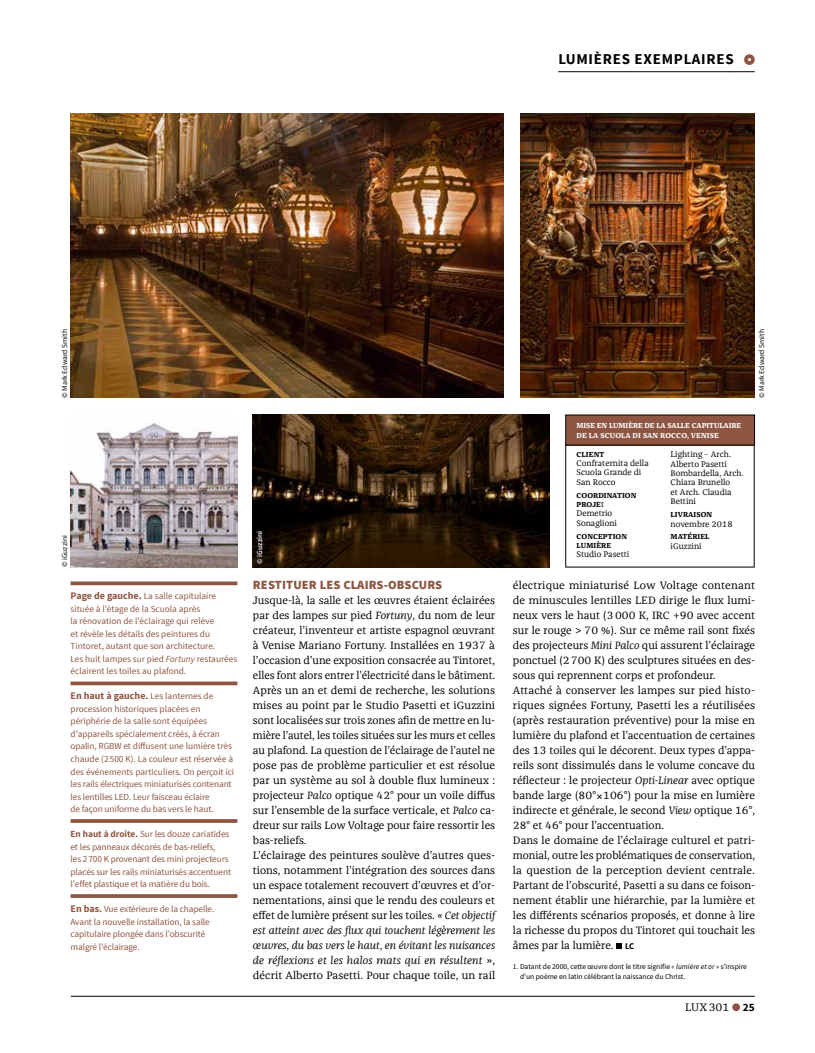
<style>
.page{position:relative;width:815px;height:1053px;background:#fff}
.page>*{position:absolute;margin:0;border:0;box-sizing:border-box;transform-origin:0 0}
.t1{font:700 15px "Source Sans Pro";letter-spacing:.05em;color:#000}
.t2{font:900 12.5px "Source Sans Pro";letter-spacing:.01em;color:#8e5642}
.t3{font:11.25px "Franziska Offc";color:#000}
.t4{font:11px/15px "Franziska Offc";color:#000}
.t5{font:700 10px "Source Sans Pro";color:#8e5642}
.t6{font:9.25px/12.5px "Source Sans Pro";letter-spacing:-.01em;color:#8e5642}
.t7{font:8.5px/9.4px "Franziska Offc";color:#000}
.t8{font:7.5px/10px "Source Sans Pro";color:#000}
.t9{font:700 7.5px/9.4px "Franziska Offc";letter-spacing:-.01em;color:#fff}
.t10{font:700 7.5px/9.4px "Franziska Offc";letter-spacing:.01em;color:#000}
.t11{font:600 7.5px "Source Sans Pro";color:#fff}
.s1{font-weight:700;font-size:10px}
.s2{font-style:italic}
.s3{font-weight:400;font-size:9.25px}
.s4{font-weight:700}
.s5{font-weight:400;font-size:8.5px}
.s6{font-weight:500;font-size:11.25px}
.s7{font-family:"Source Sans Pro";font-weight:700;font-size:8.75px}
.s8{font-family:"Source Sans Pro";font-weight:700}
</style>
<div class="page">
<div style="left:732px;top:1003px;width:8px;height:8px;background:#8e5642;border-radius:50%"></div>
<hr style="left:71px;top:995px;width:684px;height:1px;background:#000">
<div style="left:566px;top:415px;width:189px;height:30px;background:#8e5642"></div>
<hr style="left:558px;top:71px;width:176px;height:1px;background:#000">
<svg style="left:733px;top:71px;width:22px;height:1px"></svg>
<div style="left:744px;top:54px;width:11px;height:11px;border:4px solid #8e5642;border-radius:50%"></div>
<img style="left:71px;top:423px;width:166px;height:144px">
<img style="left:253px;top:415px;width:297px;height:152px">
<img style="left:521px;top:113px;width:234px;height:284px">
<img style="left:71px;top:113px;width:432px;height:284px">
<svg style="left:616px;top:943px;width:6px;height:6px"></svg>
<svg style="left:71px;top:581px;width:166px;height:4px"></svg>
<svg style="left:71px;top:681px;width:166px;height:4px"></svg>
<hr style="left:71px;top:819px;width:166px;height:3px;background:#8e5642">
<hr style="left:71px;top:894px;width:166px;height:3px;background:#8e5642">
<h1 class="t1" style="left:558px;top:50px;width:177px">LUMIÈRES EXEMPLAIRES</h1>
<p class="t8" style="left:60px;top:397px;width:70px;rotate:-90deg">© Mark Edward Smith</p>
<p class="t8" style="left:60px;top:567px;width:33px;rotate:-90deg">© iGuzzini</p>
<p class="t6" style="left:71px;top:590px;width:168px"><span class="s1">Page de gauche.</span> La salle capitulaire située à l’étage de la Scuola après<br>la rénovation de l’éclairage qui relève<br>et révèle les détails des peintures du Tintoret, autant que son architecture.<br>Les huit lampes sur pied <span class="s2">Fortuny</span> restaurées éclairent les toiles au plafond.</p>
<p class="t5" style="left:71px;top:689px;width:144px">En haut à gauche. <span class="s3">Les lanternes de</span></p>
<p class="t6" style="left:71px;top:702px;width:165px">procession historiques placées en périphérie de la salle sont équipées d’appareils spécialement créés, à écran opalin, RGBW et diffusent une lumière très chaude (2 500 K). La couleur est réservée à des événements particuliers. On perçoit ici les rails électriques miniaturisés contenant les lentilles LED. Leur faisceau éclaire<br>de façon uniforme du bas vers le haut.</p>
<p class="t6" style="left:71px;top:827px;width:162px"><span class="s4">En haut à droite.</span> Sur les douze cariatides et les panneaux décorés de bas-reliefs,<br>les 2700 K provenant des mini projecteurs placés sur les rails miniaturisés accentuent l’effet plastique et la matière du bois.</p>
<p class="t6" style="left:71px;top:902px;width:145px"><span class="s1">En bas.</span> Vue extérieure de la chapelle.<br>Avant la nouvelle installation, la salle capitulaire plongée dans l’obscurité malgré l’éclairage.</p>
<p class="t11" style="left:255px;top:563px;width:34px;rotate:-90deg">© iGuzzini</p>
<p class="t2" style="left:253px;top:576px;width:191px">RESTITUER LES CLAIRS-OBSCURS</p>
<p class="t4" style="left:253px;top:593px;width:244px">Jusque-là, la salle et les œuvres étaient éclairées par des lampes sur pied <span class="s2">Fortuny</span>, du nom de leur créateur, l’inventeur et artiste espagnol œuvrant à Venise Mariano Fortuny. Installées en 1937 à l’occasion d’une exposition consacrée au Tintoret, elles font alors entrer l’électricité dans le bâtiment.<br>Après un an et demi de recherche, les solutions mises au point par le Studio Pasetti et iGuzzini sont localisées sur trois zones afin de mettre en lu&shy;mière l’autel, les toiles situées sur les murs et celles au plafond. La question de l’éclairage de l’autel ne pose pas de problème particulier et est résolue par un système au sol à double flux lumineux : projecteur <span class="s2">Palco</span> optique 42° pour un voile diffus sur l’ensemble de la surface verticale, et <span class="s2">Palco</span> ca&shy;dreur sur rails Low Voltage pour faire ressortir les bas-reliefs.<br>L’éclairage des peintures soulève d’autres ques&shy;tions, notamment l’intégration des sources dans un espace totalement recouvert d’œuvres et d’or&shy;nementations, ainsi que le rendu des couleurs et effet de lumière présent sur les toiles. <span class="s2">« Cet objectif est atteint avec des flux qui touchent légèrement les œuvres, du bas vers le haut, en évitant les nuisances de réflexions et les halos mats qui en résultent</span> », décrit Alberto Pasetti. Pour chaque toile, un rail</p>
<p class="t9" style="left:577px;top:421px;width:166px">MISE EN LUMIÈRE DE LA SALLE CAPITULAIRE<br>DE LA SCUOLA DI SAN ROCCO, VENISE</p>
<p class="t10" style="left:577px;top:449px;width:29px">CLIENT</p>
<p class="t7" style="left:577px;top:458px;width:74px">Confraternita della<br>Scuola Grande di<br>San Rocco</p>
<p class="t10" style="left:577px;top:490px;width:61px">COORDINATION<br>PROJE<span class="s5">t</span></p>
<p class="t7" style="left:577px;top:509px;width:42px">Demetrio<br>Sonaglioni</p>
<p class="t10" style="left:577px;top:531px;width:52px">CONCEPTION<br>LUMIÈRE</p>
<p class="t7" style="left:577px;top:550px;width:54px">Studio Pasetti</p>
<p class="t7" style="left:671px;top:450px;width:75px">Lighting – Arch.<br>Alberto Pasetti<br>Bombardella, Arch.<br>Chiara Brunello<br>et Arch. Claudia<br>Bettini</p>
<p class="t10" style="left:671px;top:510px;width:43px">LIVRAISON</p>
<p class="t7" style="left:671px;top:519px;width:63px">novembre 2018</p>
<p class="t10" style="left:671px;top:532px;width:40px">MATÉRIEL</p>
<p class="t7" style="left:671px;top:541px;width:33px">iGuzzini</p>
<p class="t8" style="left:757px;top:397px;width:70px;rotate:-90deg">© Mark Edward Smith</p>
<p class="t4" style="left:513px;top:578px;width:244px">électrique miniaturisé Low Voltage contenant de minuscules lentilles LED dirige le flux lumi&shy;neux vers le haut (3000 K, IRC +90 avec accent sur le rouge &gt; 70 %). Sur ce même rail sont fixés des projecteurs <span class="s2">Mini Palco</span> qui assurent l’éclairage ponctuel (2700 K) des sculptures situées en des&shy;sous qui reprennent corps et profondeur.<br>Attaché à conserver les lampes sur pied histo&shy;riques signées Fortuny, Pasetti les a réutilisées (après restauration préventive) pour la mise en lumière du plafond et l’accentuation de certaines des 13 toiles qui le décorent. Deux types d’appa&shy;reils sont dissimulés dans le volume concave du réflecteur : le projecteur <span class="s2">Opti-Linear</span> avec optique bande large (80°<span class="s6">×</span>106°) pour la mise en lumière indirecte et générale, le second <span class="s2">View</span> optique 16°, 28° et 46° pour l’accentuation.<br>Dans le domaine de l’éclairage culturel et patri&shy;monial, outre les problématiques de conservation, la question de la perception devient centrale.<br>Partant de l’obscurité, Pasetti a su dans ce foison&shy;nement établir une hiérarchie, par la lumière et les différents scénarios proposés, et donne à lire la richesse du propos du Tintoret qui touchait les âmes par la lumière. <span class="s7">LC</span></p>
<p class="t8" style="left:520px;top:961px;width:228px;text-indent:-7px">1. Datant de 2000, cette œuvre dont le titre signifie <span class="s2">« lumière et or »</span> s’inspire d’un poème en latin célébrant la naissance du Christ.</p>
<p class="t3" style="left:685px;top:1000px;width:71px">LUX301 <span class="s8">25</span></p>
</div>
